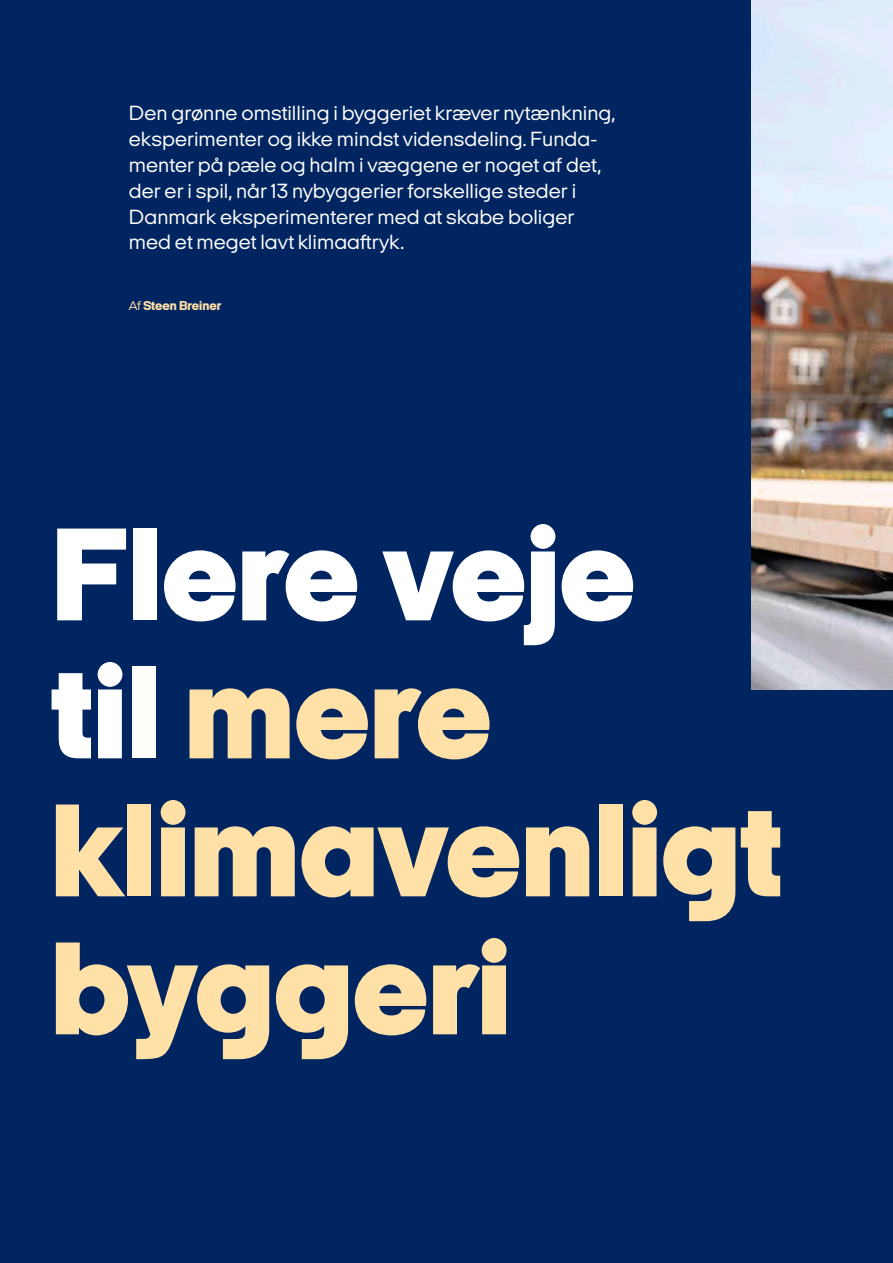
<style>
.page{position:relative;width:893px;height:1263px;background:#002560}
.page>*{position:absolute;margin:0;border:0;box-sizing:border-box;transform-origin:0 0}
.t1{font:900 135px/138px "Italian Plate No 2 Expanded";color:#ffe0a7}
.t2{font:21px/25.8px "Italian Plate No 2 Expanded";color:#fff}
.t3{font:800 13.2px "Italian Plate No 2 Expanded";letter-spacing:-.005em;color:#ffe0a7}
.s1{font-weight:400}
.s2{color:#fff}
</style>
<div class="page">
<img style="left:751px;top:0;width:142px;height:689px">
<p class="t2" style="left:129px;top:100px;width:488px">Den grønne omstilling i byggeriet kræver nytænkning, eksperimenter og ikke mindst vidensdeling. Funda&shy;menter på pæle og halm i væggene er noget af det, der er i spil, når 13 nybyggerier forskellige steder i Danmark eksperimenterer med at skabe boliger med et meget lavt klimaaftryk.</p>
<p class="t3" style="left:129px;top:296px;width:94px"><span class="s1">Af</span> Steen Breiner</p>
<h1 class="t1" style="left:51px;top:504px;width:733px"><span class="s2">Flere veje<br>til</span> mere klimavenligt byggeri</h1>
</div>
